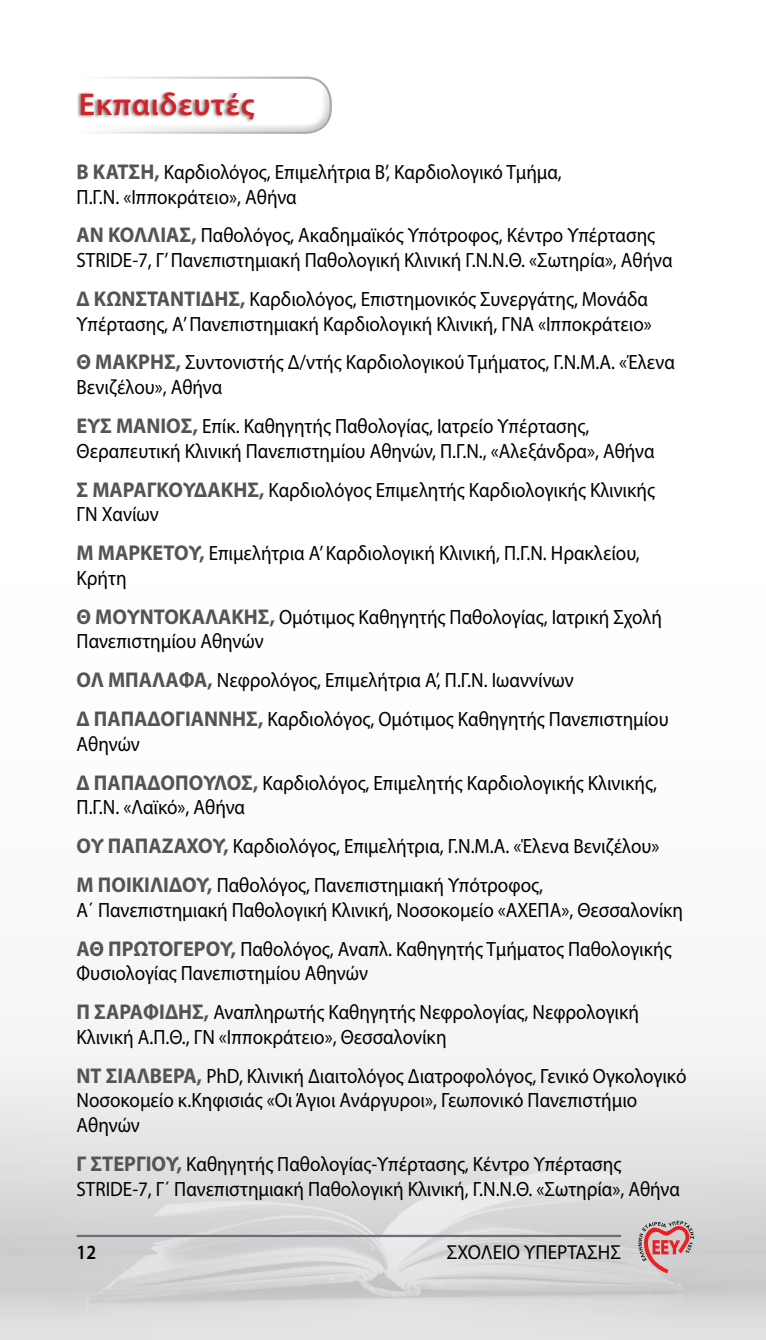
<style>
.page{position:relative;width:766px;height:1340px;background:#fff}
.page>*{position:absolute;margin:0;border:0;box-sizing:border-box;transform-origin:0 0}
.t1{font:600 31.5px "Myriad Pro";letter-spacing:.025em;color:#d2232a}
.t2{font:20.7px/24.8px "Myriad Pro";color:#000;scale:.92 1}
.t3{font:20.25px "Myriad Pro";color:#000;scale:.95 1}
.t4{font:600 20.25px "Myriad Pro";color:#000;scale:.9 1}
.s1{font-weight:700;font-size:21.38px;color:#545456}
</style>
<div class="page">
<svg style="left:765px;top:1056px;width:1px;height:283px"></svg>
<img style="left:0;top:1056px;width:765px;height:283px">
<svg style="left:638px;top:1220px;width:55px;height:53px"></svg>
<hr style="left:77px;top:1234px;width:544px;height:2px;background:#6d6e71">
<svg style="left:77px;top:76px;width:255px;height:58px"></svg>
<h1 class="t1" style="left:79px;top:84px;width:177px">Εκπαιδευτές</h1>
<p class="t2" style="left:77px;top:159px;width:529px"><span class="s1">Β ΚΑΤΣΗ,</span> Καρδιολόγος, Επιμελήτρια Β’, Καρδιολογικό Τμήμα,<br>Π.Γ.Ν. «Ιπποκράτειο», Αθήνα</p>
<p class="t2" style="left:77px;top:223px;width:649px"><span class="s1">ΑΝ ΚΟΛΛΙΑΣ,</span> Παθολόγος, Ακαδημαϊκός Υπότροφος, Κέντρο Υπέρτασης<br>STRIDE-7, Γ’ Πανεπιστημιακή Παθολογική Κλινική Γ.Ν.Ν.Θ. «Σωτηρία», Αθήνα</p>
<p class="t2" style="left:77px;top:286px;width:626px"><span class="s1">Δ ΚΩΝΣΤΑΝΤΙΔΗΣ,</span> Καρδιολόγος, Επιστημονικός Συνεργάτης, Μονάδα<br>Υπέρτασης, Α’ Πανεπιστημιακή Καρδιολογική Κλινική, ΓΝΑ «Ιπποκράτειο»</p>
<p class="t2" style="left:77px;top:350px;width:651px"><span class="s1">Θ ΜΑΚΡΗΣ,</span> Συντονιστής Δ/ντής Καρδιολογικού Τμήματος, Γ.Ν.Μ.Α. «Έλενα<br>Βενιζέλου», Αθήνα</p>
<p class="t2" style="left:77px;top:413px;width:629px"><span class="s1">ΕΥΣ ΜΑΝΙΟΣ,</span> Επίκ. Καθηγητής Παθολογίας, Ιατρείο Υπέρτασης,<br>Θεραπευτική Κλινική Πανεπιστημίου Αθηνών, Π.Γ.Ν., «Αλεξάνδρα», Αθήνα</p>
<p class="t2" style="left:77px;top:477px;width:630px"><span class="s1">Σ ΜΑΡΑΓΚΟΥΔΑΚΗΣ,</span> Καρδιολόγος Επιμελητής Καρδιολογικής Κλινικής<br>ΓΝ Χανίων</p>
<p class="t2" style="left:77px;top:540px;width:613px"><span class="s1">Μ ΜΑΡΚΕΤΟΥ,</span> Επιμελήτρια Α’ Καρδιολογική Κλινική, Π.Γ.Ν. Ηρακλείου,<br>Κρήτη</p>
<p class="t2" style="left:77px;top:604px;width:637px"><span class="s1">Θ ΜΟΥΝΤΟΚΑΛΑΚΗΣ,</span> Ομότιμος Καθηγητής Παθολογίας, Ιατρική Σχολή<br>Πανεπιστημίου Αθηνών</p>
<p class="t2" style="left:77px;top:660px;width:645px;line-height:38.7px"><span class="s1">ΟΛ ΜΠΑΛΑΦΑ,</span> Νεφρολόγος, Επιμελήτρια Α’, Π.Γ.Ν. Ιωαννίνων<br><span class="s1">Δ ΠΑΠΑΔΟΓΙΑΝΝΗΣ,</span> Καρδιολόγος, Ομότιμος Καθηγητής Πανεπιστημίου</p>
<p class="t2" style="left:77px;top:724px;width:632px;line-height:38.7px">Αθηνών<br><span class="s1">Δ ΠΑΠΑΔΟΠΟΥΛΟΣ,</span> Καρδιολόγος, Επιμελητής Καρδιολογικής Κλινικής,</p>
<p class="t2" style="left:77px;top:787px;width:635px;line-height:38.7px">Π.Γ.Ν. «Λαϊκό», Αθήνα<br><span class="s1">ΟΥ ΠΑΠΑΖΑΧΟΥ,</span> Καρδιολόγος, Επιμελήτρια, Γ.Ν.Μ.Α. «Έλενα Βενιζέλου»<br><span class="s1">Μ ΠΟΙΚΙΛΙΔΟΥ,</span> Παθολόγος, Πανεπιστημιακή Υπότροφος,</p>
<p class="t2" style="left:77px;top:890px;width:660px;line-height:38.7px">Α΄ Πανεπιστημιακή Παθολογική Κλινική, Νοσοκομείο «ΑΧΕΠΑ», Θεσσαλονίκη<br><span class="s1">ΑΘ ΠΡΩΤΟΓΕΡΟΥ,</span> Παθολόγος, Αναπλ. Καθηγητής Τμήματος Παθολογικής</p>
<p class="t2" style="left:77px;top:953px;width:612px;line-height:38.7px">Φυσιολογίας Πανεπιστημίου Αθηνών<br><span class="s1">Π ΣΑΡΑΦΙΔΗΣ,</span> Αναπληρωτής Καθηγητής Νεφρολογίας, Νεφρολογική</p>
<p class="t2" style="left:77px;top:1017px;width:664px;line-height:38.7px">Κλινική Α.Π.Θ., ΓΝ «Ιπποκράτειο», Θεσσαλονίκη<br><span class="s1">ΝΤ ΣΙΑΛΒΕΡΑ,</span> PhD, Κλινική Διαιτολόγος Διατροφολόγος, Γενικό Ογκολογικό</p>
<p class="t2" style="left:77px;top:1087px;width:611px">Νοσοκομείο κ.Κηφισιάς «Οι Άγιοι Ανάργυροι», Γεωπονικό Πανεπιστήμιο<br>Αθηνών</p>
<p class="t2" style="left:77px;top:1151px;width:657px"><span class="s1">Γ ΣΤΕΡΓΙΟΥ,</span> Καθηγητής Παθολογίας-Υπέρτασης, Κέντρο Υπέρτασης<br>STRIDE-7, Γ΄ Πανεπιστημιακή Παθολογική Κλινική, Γ.Ν.Ν.Θ. «Σωτηρία», Αθήνα</p>
<p class="t4" style="left:77px;top:1239px;width:23px">12</p>
<p class="t3" style="left:447px;top:1240px;width:185px">ΣΧΟΛΕΙΟ ΥΠΕΡΤΑΣΗΣ</p>
</div>
